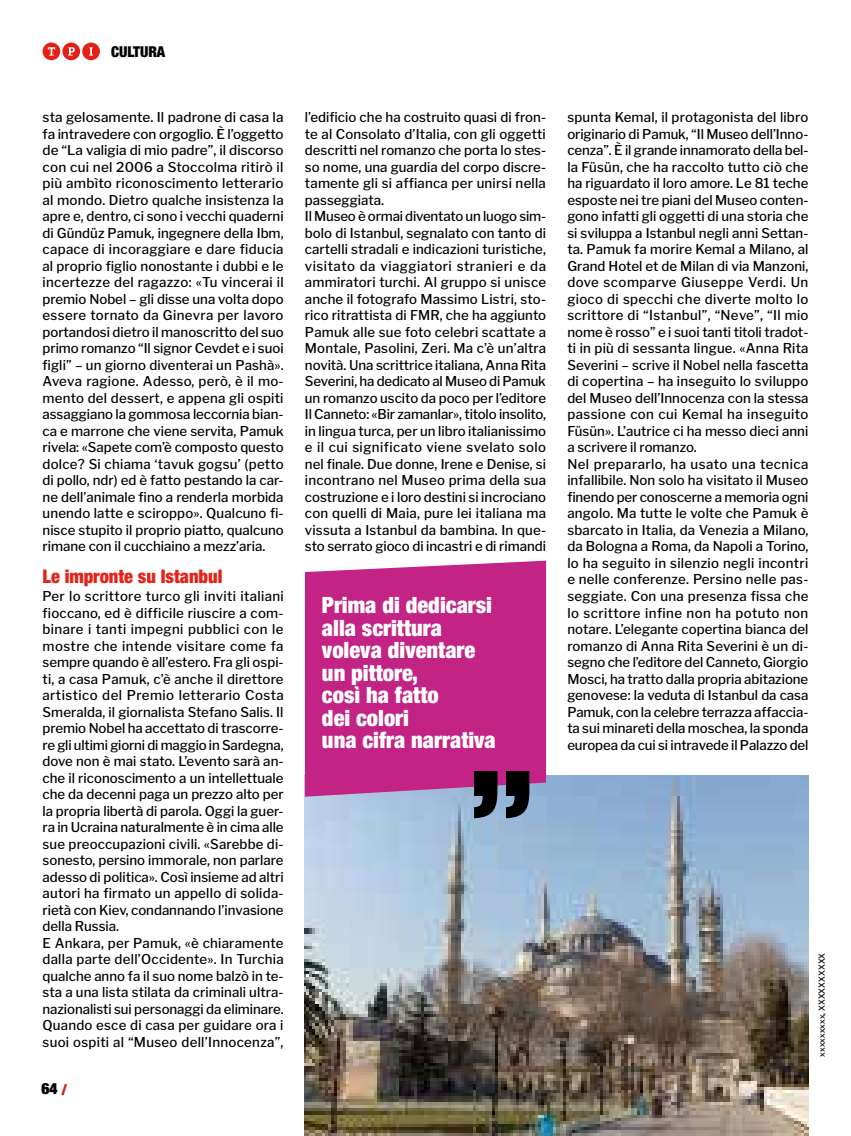
<style>
.page{position:relative;width:851px;height:1136px;background:#fff}
.page>*{position:absolute;margin:0;border:0;box-sizing:border-box;transform-origin:0 0}
.t1{font:900 condensed 22.5px/22.5px "Helvetica Neue LT Std";color:#fff}
.t2{font:900 condensed 18.75px "Helvetica Neue LT Std";color:#e4231a}
.t3{font:900 condensed 15.45px "Helvetica Neue LT Std";color:#000}
.t4{font:900 condensed 15px "Helvetica Neue LT Std";letter-spacing:-.005em;color:#000}
.t5{font:500 13.5px/16.5px "Libre Franklin";letter-spacing:.005em;color:#000}
.t6{font:500 8.25px "Libre Franklin";color:#000}
.s1{font-size:15px;color:#cd1719}
</style>
<div class="page">
<img style="left:305px;top:775px;width:503px;height:360px">
<div style="left:305px;top:560px;width:241px;height:236px;background:#c22385"></div>
<svg style="left:474px;top:771px;width:55px;height:47px;background:#2c2d39"></svg>
<div style="left:43px;top:43px;width:17px;height:17px;background:#e41f15;border-radius:50%"></div>
<div style="left:62px;top:43px;width:18px;height:17px;background:#e41f15;border-radius:50%"></div>
<div style="left:82px;top:43px;width:18px;height:17px;background:#e41f15;border-radius:50%"></div>
<svg style="left:48px;top:47px;width:7px;height:9px"></svg>
<svg style="left:68px;top:47px;width:7px;height:9px"></svg>
<svg style="left:89px;top:47px;width:4px;height:9px"></svg>
<p class="t4" style="left:111px;top:42px;width:56px">CULTURA</p>
<p class="t5" style="left:43px;top:109px;width:243px;text-align:justify">sta gelosamente. Il padrone di casa la fa intravedere con orgoglio. È l’oggetto de “La valigia di mio padre”, il discorso con cui nel 2006 a Stoccolma ritirò il più ambìto riconoscimento letterario al mondo. Dietro qualche insistenza la apre e, dentro, ci sono i vecchi quaderni di Gündüz Pamuk, ingegnere della Ibm, capace di incoraggiare e dare fiducia al proprio figlio nonostante i dubbi e le incertezze del ragazzo: «Tu vincerai il premio Nobel – gli disse una volta dopo essere tornato da Ginevra per lavoro portandosi dietro il manoscritto del suo primo romanzo “Il signor Cevdet e i suoi figli” – un giorno diventerai un Pashà».<br>Aveva ragione. Adesso, però, è il mo&shy;mento del dessert, e appena gli ospiti assaggiano la gommosa leccornia bian&shy;ca e marrone che viene servita, Pamuk rivela: «Sapete com’è composto questo dolce? Si chiama ‘tavuk gogsu’ (petto di pollo, ndr) ed è fatto pestando la car&shy;ne dell’animale fino a renderla morbida unendo latte e sciroppo». Qualcuno fi&shy;nisce stupito il proprio piatto, qualcuno rimane con il cucchiaino a mezz’aria.</p>
<h2 class="t2" style="left:43px;top:564px;width:181px">Le impronte su Istanbul</h2>
<p class="t5" style="left:43px;top:587px;width:243px">Per lo scrittore turco gli inviti italiani fioccano, ed è difficile riuscire a com&shy;binare i tanti impegni pubblici con le mostre che intende visitare come fa sempre quando è all’estero. Fra gli ospi&shy;ti, a casa Pamuk, c’è anche il direttore artistico del Premio letterario Costa Smeralda, il giornalista Stefano Salis. Il premio Nobel ha accettato di trascorre&shy;re gli ultimi giorni di maggio in Sardegna, dove non è mai stato. L’evento sarà an&shy;che il riconoscimento a un intellettuale che da decenni paga un prezzo alto per la propria libertà di parola. Oggi la guer&shy;ra in Ucraina naturalmente è in cima alle sue preoccupazioni civili. «Sarebbe di&shy;sonesto, persino immorale, non parlare adesso di politica». Così insieme ad altri autori ha firmato un appello di solida&shy;rietà con Kiev, condannando l’invasione della Russia.<br>E Ankara, per Pamuk, «è chiaramente dalla parte dell’Occidente». In Turchia qualche anno fa il suo nome balzò in te&shy;sta a una lista stilata da criminali ultra&shy;nazionalisti sui personaggi da eliminare.<br>Quando esce di casa per guidare ora i suoi ospiti al “Museo dell’Innocenza”,</p>
<h1 class="t1" style="left:322px;top:593px;width:175px">Prima di dedicarsi alla scrittura voleva diventare un pittore,<br>così ha fatto<br>dei colori<br>una cifra narrativa</h1>
<p class="t5" style="left:305px;top:109px;width:243px">l’edificio che ha costruito quasi di fron&shy;te al Consolato d’Italia, con gli oggetti descritti nel romanzo che porta lo stes&shy;so nome, una guardia del corpo discre&shy;tamente gli si affianca per unirsi nella passeggiata.<br>Il Museo è ormai diventato un luogo sim&shy;bolo di Istanbul, segnalato con tanto di cartelli stradali e indicazioni turistiche, visitato da viaggiatori stranieri e da ammiratori turchi. Al gruppo si unisce anche il fotografo Massimo Listri, sto&shy;rico ritrattista di FMR, che ha aggiunto Pamuk alle sue foto celebri scattate a Montale, Pasolini, Zeri. Ma c’è un’altra novità. Una scrittrice italiana, Anna Rita Severini, ha dedicato al Museo di Pamuk un romanzo uscito da poco per l’editore Il Canneto: «Bir zamanlar», titolo insolito, in lingua turca, per un libro italianissimo e il cui significato viene svelato solo nel finale. Due donne, Irene e Denise, si incontrano nel Museo prima della sua costruzione e i loro destini si incrociano con quelli di Maia, pure lei italiana ma vissuta a Istanbul da bambina. In que&shy;sto serrato gioco di incastri e di rimandi</p>
<p class="t3" style="left:41px;top:1078px;width:27px">64 <span class="s1">/</span></p>
<p class="t5" style="left:567px;top:109px;width:243px">spunta Kemal, il protagonista del libro originario di Pamuk, “Il Museo dell’Inno&shy;cenza”. È il grande innamorato della bel&shy;la Füsün, che ha raccolto tutto ciò che ha riguardato il loro amore. Le 81 teche esposte nei tre piani del Museo conten&shy;gono infatti gli oggetti di una storia che si sviluppa a Istanbul negli anni Settan&shy;ta. Pamuk fa morire Kemal a Milano, al Grand Hotel et de Milan di via Manzoni, dove scomparve Giuseppe Verdi. Un gioco di specchi che diverte molto lo scrittore di “Istanbul”, “Neve”, “Il mio nome è rosso” e i suoi tanti titoli tradot&shy;ti in più di sessanta lingue. «Anna Rita Severini – scrive il Nobel nella fascetta di copertina – ha inseguito lo sviluppo del Museo dell’Innocenza con la stessa passione con cui Kemal ha inseguito Füsün». L’autrice ci ha messo dieci anni a scrivere il romanzo.<br>Nel prepararlo, ha usato una tecnica infallibile. Non solo ha visitato il Museo finendo per conoscerne a memoria ogni angolo. Ma tutte le volte che Pamuk è sbarcato in Italia, da Venezia a Milano, da Bologna a Roma, da Napoli a Torino, lo ha seguito in silenzio negli incontri e nelle conferenze. Persino nelle pas&shy;seggiate. Con una presenza fissa che lo scrittore infine non ha potuto non notare. L’elegante copertina bianca del romanzo di Anna Rita Severini è un di&shy;segno che l’editore del Canneto, Giorgio Mosci, ha tratto dalla propria abitazione genovese: la veduta di Istanbul da casa Pamuk, con la celebre terrazza affaccia&shy;ta sui minareti della moschea, la sponda europea da cui si intravede il Palazzo del</p>
<p class="t6" style="left:816px;top:1056px;width:105px;rotate:-90deg">xxxxxxxxx, XXXXXXXXXX</p>
</div>
